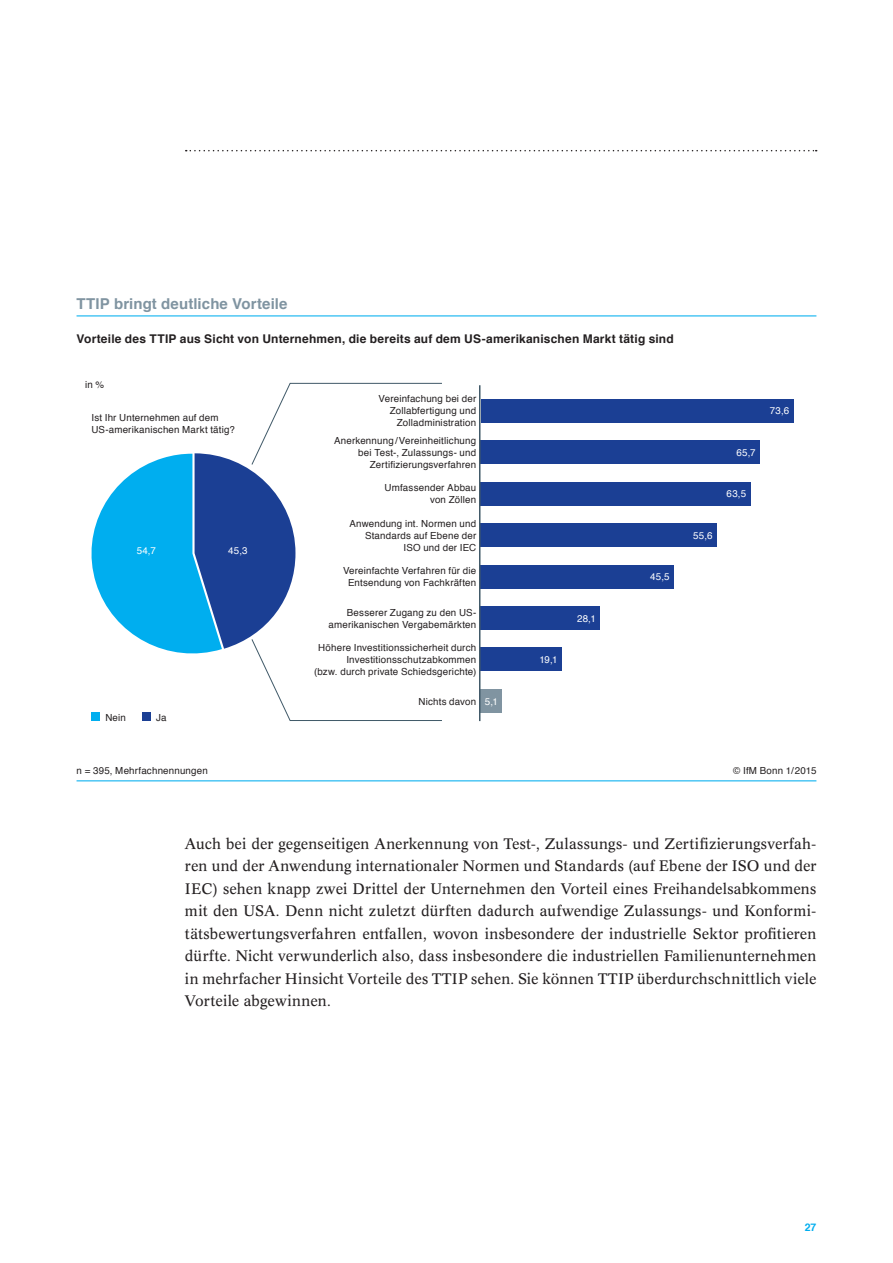
<style>
.page{position:relative;width:893px;height:1263px;background:#fff}
.page>*{position:absolute;margin:0;border:0;box-sizing:border-box;transform-origin:0 0}
.t1{font:15px/22.5px "Concorde BQ";letter-spacing:.01em;color:#231f20;text-align:justify}
.t2{font:700 15px "Helvetica";letter-spacing:.005em;color:#8094a1}
.t3{font:700 12px "Helvetica";letter-spacing:.015em;color:#231f20}
.t4{font:700 10.5px "Helvetica";color:#00aeef}
.t5{font:9.75px/12px "Helvetica";letter-spacing:.02em;color:#231f20;text-align:right}
.t6{font:9.75px "Helvetica";letter-spacing:.025em;color:#fff}
</style>
<div class="page">
<svg style="left:186px;top:150px;width:631px;height:1px"></svg>
<hr style="left:77px;top:315px;width:739px;height:1px;background:#00aeef">
<hr style="left:77px;top:780px;width:739px;height:1px;background:#00aeef">
<div style="left:480px;top:399px;width:313px;height:23px;background:#1b3f94"></div>
<div style="left:480px;top:440px;width:280px;height:24px;background:#1b3f94"></div>
<div style="left:480px;top:482px;width:270px;height:23px;background:#1b3f94"></div>
<div style="left:480px;top:523px;width:237px;height:24px;background:#1b3f94"></div>
<div style="left:480px;top:565px;width:194px;height:23px;background:#1b3f94"></div>
<div style="left:480px;top:606px;width:120px;height:24px;background:#1b3f94"></div>
<div style="left:480px;top:648px;width:82px;height:23px;background:#1b3f94"></div>
<div style="left:480px;top:689px;width:22px;height:24px;background:#8094a1"></div>
<hr style="left:479px;top:385px;width:1px;height:336px;background:#405968">
<svg style="left:91px;top:383px;width:351px;height:338px"></svg>
<p class="t2" style="left:77px;top:292px;width:213px">TTIP bringt deutliche Vorteile</p>
<p class="t3" style="left:77px;top:329px;width:599px">Vorteile des TTIP aus Sicht von Unternehmen, die bereits auf dem US-amerikanischen Markt tätig sind</p>
<p class="t5" style="left:85px;top:379px;width:21px">in %</p>
<p class="t5" style="left:91px;top:412px;width:145px;text-align:left">Ist Ihr Unternehmen auf dem<br>US-amerikanischen Markt tätig?</p>
<p class="t6" style="left:137px;top:543px;width:21px">54,7</p>
<p class="t6" style="left:228px;top:543px;width:21px">45,3</p>
<p class="t5" style="left:105px;top:712px;width:22px">Nein</p>
<p class="t5" style="left:156px;top:712px;width:12px">Ja</p>
<p class="t5" style="left:378px;top:393px;width:99px">Vereinfachung bei der<br>Zollabfertigung und<br>Zolladministration</p>
<p class="t5" style="left:334px;top:435px;width:144px">Anerkennung/Vereinheitlichung bei Test-, Zulassungs- und<br>Zertifizierungsverfahren</p>
<p class="t5" style="left:385px;top:482px;width:93px">Umfassender Abbau von Zöllen</p>
<p class="t5" style="left:349px;top:518px;width:128px">Anwendung int. Normen und<br>Standards auf Ebene der<br>ISO und der IEC</p>
<p class="t5" style="left:343px;top:565px;width:135px;text-align:center">Vereinfachte Verfahren für die<br>Entsendung von Fachkräften</p>
<p class="t5" style="left:329px;top:606px;width:149px">Besserer Zugang zu den US&shy;amerikanischen Vergabemärkten</p>
<p class="t5" style="left:314px;top:642px;width:164px">Höhere Investitionssicherheit durch<br>Investitionsschutzabkommen<br>(bzw. durch private Schiedsgerichte)</p>
<p class="t5" style="left:418px;top:695px;width:59px">Nichts davon</p>
<p class="t6" style="left:485px;top:694px;width:15px">5,1</p>
<p class="t6" style="left:539px;top:652px;width:20px">19,1</p>
<p class="t6" style="left:577px;top:611px;width:20px">28,1</p>
<p class="t6" style="left:650px;top:569px;width:21px">45,5</p>
<p class="t6" style="left:693px;top:528px;width:21px">55,6</p>
<p class="t6" style="left:736px;top:445px;width:21px">65,7</p>
<p class="t6" style="left:727px;top:486px;width:21px">63,5</p>
<p class="t6" style="left:770px;top:403px;width:21px">73,6</p>
<p class="t5" style="left:77px;top:765px;width:133px">n = 395, Mehrfachnennungen</p>
<p class="t5" style="left:733px;top:765px;width:85px">© IfM Bonn 1/2015</p>
<p class="t1" style="left:185px;top:833px;width:633px">Auch bei der gegenseitigen Anerkennung von Test-, Zulassungs- und Zertifizierungsverfah&shy;ren und der Anwendung internationaler Normen und Standards (auf Ebene der ISO und der IEC) sehen knapp zwei Drittel der Unternehmen den Vorteil eines Freihandelsabkommens mit den USA. Denn nicht zuletzt dürften dadurch aufwendige Zulassungs- und Konformi&shy;tätsbewertungsverfahren entfallen, wovon insbesondere der industrielle Sektor profitieren dürfte. Nicht verwunderlich also, dass insbesondere die industriellen Familienunternehmen in mehrfacher Hinsicht Vorteile des TTIP sehen. Sie können TTIP überdurchschnittlich viele Vorteile abgewinnen.</p>
<p class="t4" style="left:805px;top:1219px;width:13px">27</p>
</div>
